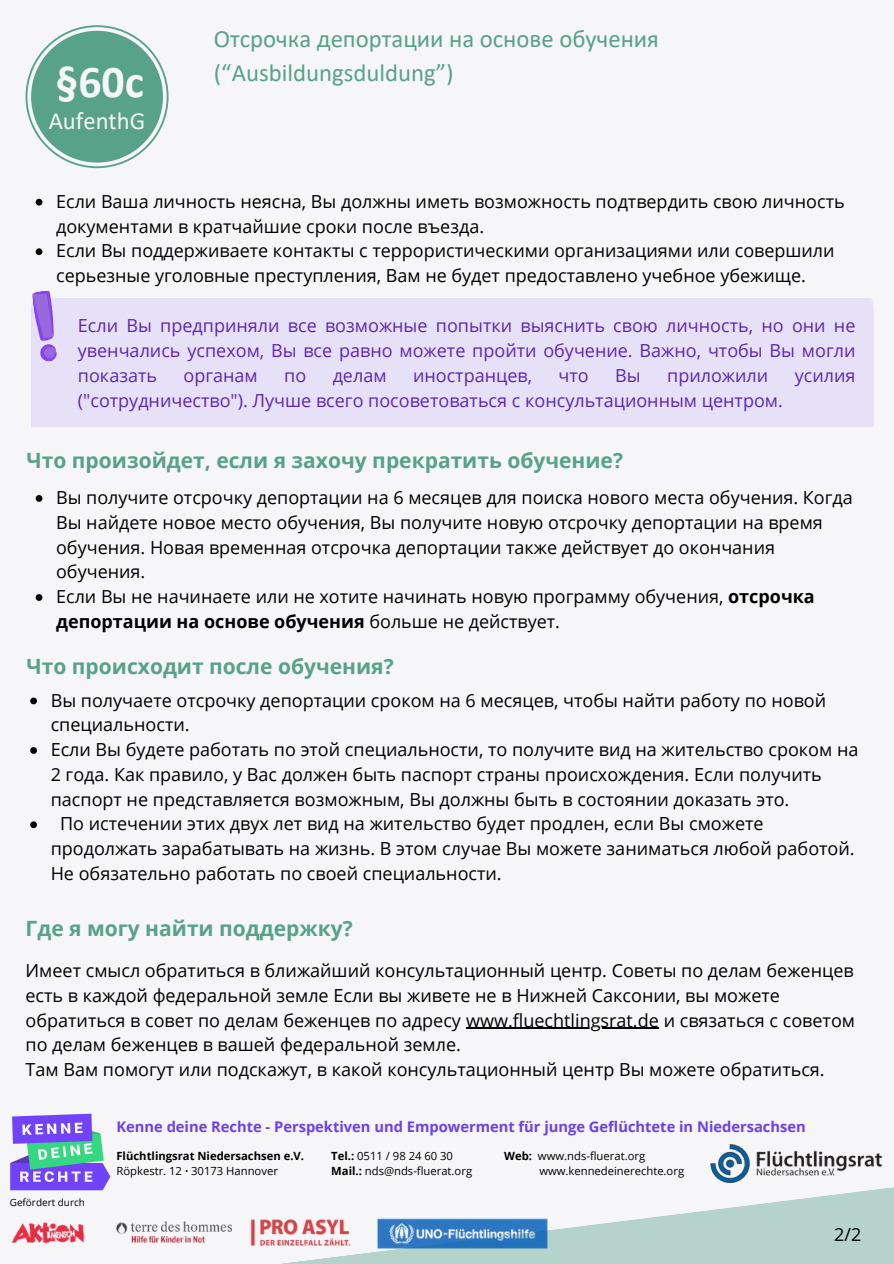
<style>
.page{position:relative;width:894px;height:1264px;background:#fff}
.page>*{position:absolute;margin:0;border:0;box-sizing:border-box;transform-origin:0 0}
.t1{font:700 45.75px "Calibri";color:#f6f5f7}
.t2{font:24.75px/33.8px "Calibri";color:#57a289}
.t3{font:24.6px "Calibri";color:#f6f5f7}
.t4{font:700 21px "Open Sans";color:#57a289}
.t5{font:18px/24.8px "Open Sans";color:#000}
.t6{font:18px/24.8px "Open Sans";color:#5f25b1;text-align:justify}
.t7{font:700 14.7px "Open Sans";color:#6d3fee}
.t8{font:11.25px/15px "Open Sans";color:#000}
.t9{font:700 11.25px/15px "Open Sans";color:#000}
.t10{font:9.9px "Open Sans";color:#000}
.s1{font-weight:700}
.s2{font-weight:400}
</style>
<div class="page">
<div style="left:0;top:0;width:893px;height:1263px;background:#f6f5f7"></div>
<svg style="left:289px;top:1187px;width:604px;height:76px;fill:#b6d3cb"></svg>
<img style="left:710px;top:1144px;width:172px;height:39px">
<img style="left:10px;top:1113px;width:101px;height:78px">
<svg style="left:26px;top:25px;width:142px;height:143px"></svg>
<div style="left:31px;top:31px;width:132px;height:132px;background:#57a289;border-radius:50%"></div>
<svg style="left:30px;top:697px;width:7px;height:7px"></svg>
<svg style="left:30px;top:747px;width:7px;height:6px"></svg>
<svg style="left:30px;top:821px;width:7px;height:7px"></svg>
<svg style="left:36px;top:495px;width:6px;height:7px"></svg>
<svg style="left:36px;top:594px;width:6px;height:7px"></svg>
<img style="left:12px;top:1216px;width:536px;height:34px">
<svg style="left:36px;top:199px;width:6px;height:6px"></svg>
<svg style="left:36px;top:248px;width:6px;height:7px"></svg>
<svg style="left:32px;top:290px;width:26px;height:72px;background:#b897ec"></svg>
<hr style="left:466px;top:1027px;width:192px;height:1px;background:#000">
<p class="t1" style="left:56px;top:62px;width:90px">§60c</p>
<p class="t3" style="left:49px;top:110px;width:98px">AufenthG</p>
<p class="t2" style="left:214px;top:24px;width:446px">Отсрочка депортации на основе обучения (“Ausbildungsduldung”)</p>
<h4 class="t5" style="left:56px;top:188px;width:789px">Если Ваша личность неясна, Вы должны иметь возможность подтвердить свою личность документами в кратчайшие сроки после въезда.</h4>
<p class="t5" style="left:56px;top:238px;width:779px">Если Вы поддерживаете контакты с террористическими организациями или совершили серьезные уголовные преступления, Вам не будет предоставлено учебное убежище.</p>
<h5 class="t6" style="left:78px;top:313px;width:778px">Если Вы предприняли все возможные попытки выяснить свою личность, но они не увенчались успехом, Вы все равно можете пройти обучение. Важно, чтобы Вы могли показать</h5>
<h5 class="t6" style="left:183px;top:362px;width:76px">органам</h5>
<h5 class="t6" style="left:284px;top:362px;width:24px">по</h5>
<h5 class="t6" style="left:332px;top:362px;width:55px">делам</h5>
<h5 class="t6" style="left:413px;top:362px;width:121px">иностранцев,</h5>
<h5 class="t6" style="left:558px;top:362px;width:32px">что</h5>
<h5 class="t6" style="left:615px;top:362px;width:27px">Вы</h5>
<h5 class="t6" style="left:667px;top:362px;width:102px">приложили</h5>
<h5 class="t6" style="left:794px;top:362px;width:62px">усилия</h5>
<h5 class="t6" style="left:78px;top:387px;width:706px">("сотрудничество"). Лучше всего посоветоваться с консультационным центром.</h5>
<p class="t4" style="left:27px;top:446px;width:598px">Что произойдет, если я захочу прекратить обучение?</p>
<p class="t5" style="left:56px;top:484px;width:798px">Вы получите отсрочку депортации на 6 месяцев для поиска нового места обучения. Когда Вы найдете новое место обучения, Вы получите новую отсрочку депортации на время обучения. Новая временная отсрочка депортации также действует до окончания обучения.</p>
<h3 class="t5" style="left:56px;top:583px;width:760px">Если Вы не начинаете или не хотите начинать новую программу обучения, <span class="s1">отсрочка депортации на основе обучения</span> больше не действует.</h3>
<p class="t4" style="left:27px;top:651px;width:368px">Что происходит после обучения?</p>
<h4 class="t5" style="left:51px;top:687px;width:776px">Вы получаете отсрочку депортации сроком на 6 месяцев, чтобы найти работу по новой специальности.</h4>
<h3 class="t5" style="left:51px;top:736px;width:809px">Если Bы будете работать по этой специальности, то получите вид на жительство сроком на<br>2 года. Как правило, у Вас должен быть паспорт страны происхождения. Если получить паспорт не представляется возможным, Вы должны быть в состоянии доказать это.</h3>
<p class="t5" style="left:51px;top:811px;width:805px;text-indent:9px">По истечении этих двух лет вид на жительство будет продлен, если Вы сможете продолжать зарабатывать на жизнь. В этом случае Вы можете заниматься любой работой.<br>Не обязательно работать по своей специальности.</p>
<h6 class="t4" style="left:26px;top:913px;width:328px">Где я могу найти поддержку?</h6>
<h6 class="t5" style="left:26px;top:957px;width:830px">Имеет смысл обратиться в ближайший консультационный центр. Советы по делам беженцев есть в каждой федеральной земле Если вы живете не в Нижней Саксонии, вы можете обратиться в совет по делам беженцев по адресу www.fluechtlingsrat.de и связаться с советом</h6>
<h6 class="t5" style="left:26px;top:1031px;width:800px">по делам беженцев в вашей федеральной земле.<br>Там Вам помогут или подскажут, в какой консультационный центр Вы можете обратиться.</h6>
<h3 class="t10" style="left:10px;top:1195px;width:77px">Gefördert durch</h3>
<h2 class="t7" style="left:116px;top:1116px;width:690px">Kenne deine Rechte - Perspektiven und Empowerment für junge Geflüchtete in Niedersachsen</h2>
<h2 class="t9" style="left:116px;top:1147px;width:189px">Flüchtlingsrat Niedersachsen e.V.<br><span class="s2">Röpkestr. 12</span> · <span class="s2">30173 Hannover</span></h2>
<p class="t8" style="left:331px;top:1147px;width:142px"><span class="s1">Tel.:</span> 0511 / 98 24 60 30<br><span class="s1">Mail.:</span> nds@nds-fluerat.org</p>
<p class="t8" style="left:539px;top:1147px;width:146px;text-indent:-35px"><span class="s1">Web:</span> www.nds-fluerat.org www.kennedeinerechte.org</p>
<p class="t5" style="left:834px;top:1221px;width:29px">2/2</p>
</div>
